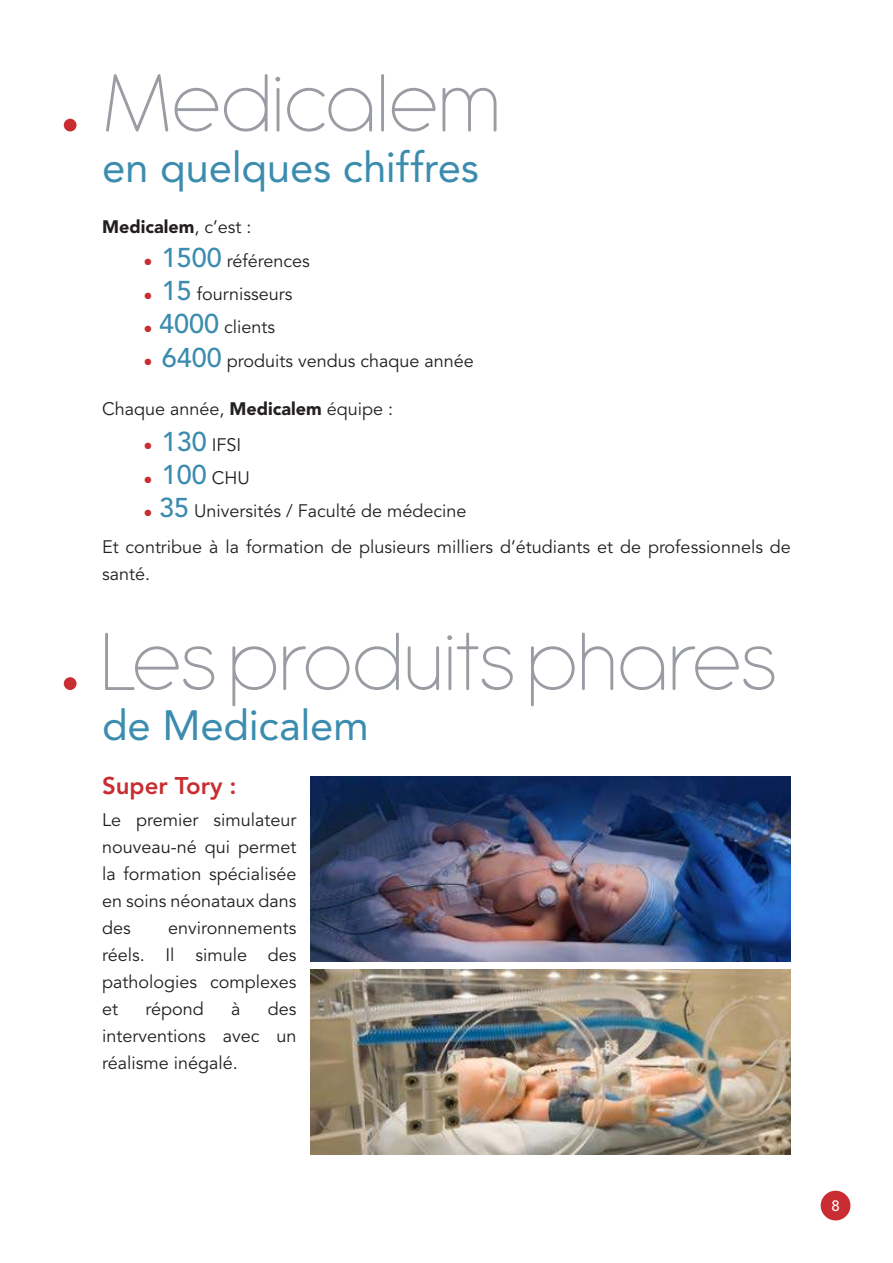
<style>
.page{position:relative;width:893px;height:1263px;background:#fff}
.page>*{position:absolute;margin:0;border:0;box-sizing:border-box;transform-origin:0 0}
.t1{font:200 90px "Antipasto";letter-spacing:-.01em;color:#999ca2}
.t2{font:42px "Avenir LT Std";letter-spacing:-.005em;color:#3b8caf}
.t3{font:500 27px "Avenir LT Std";color:#3b8caf}
.t4{font:800 24px "Avenir LT Std";color:#c92d31}
.t5{font:18px/27px "Avenir LT Std";color:#231f20;text-align:justify}
.t6{font:900 18px "Avenir LT Std";color:#231f20}
.t7{font:500 15px "Avenir LT Std";color:#fff}
.s1{font-weight:400}
.s2{color:#c92d31}
.s3{font-weight:500;font-size:27px;color:#3b8caf}
.s4{font-weight:900}
.s5{font-weight:400;font-size:18px;color:#231f20}
</style>
<div class="page">
<div style="left:64px;top:119px;width:13px;height:12px;background:#c92d31;border-radius:50%"></div>
<div style="left:64px;top:677px;width:13px;height:13px;background:#c92d31;border-radius:50%"></div>
<div style="left:821px;top:1191px;width:29px;height:29px;background:#c92d31;border-radius:50%"></div>
<img style="left:310px;top:776px;width:481px;height:185px">
<img style="left:310px;top:969px;width:481px;height:185px">
<h1 class="t1" style="left:102px;top:66px;width:400px">Medicalem</h1>
<h2 class="t2" style="left:102px;top:150px;width:378px">en quelques chiffres</h2>
<p class="t6" style="left:102px;top:219px;width:151px">Medicalem<span class="s1">, c’est :</span></p>
<p class="t5" style="left:145px;top:249px;width:167px"><span class="s2">●</span> <span class="s3">1500</span> références</p>
<p class="t5" style="left:145px;top:282px;width:149px"><span class="s2">●</span> <span class="s3">15</span> fournisseurs</p>
<p class="t5" style="left:145px;top:316px;width:132px"><span class="s2">●</span> <span class="s3">4000</span> clients</p>
<p class="t5" style="left:145px;top:349px;width:331px"><span class="s2">●</span> <span class="s3">6400</span> produits vendus chaque année</p>
<p class="t5" style="left:102px;top:397px;width:293px">Chaque année, <span class="s4">Medicalem</span> équipe :</p>
<p class="t5" style="left:145px;top:433px;width:98px"><span class="s2">●</span> <span class="s3">130</span> IFSI</p>
<h3 class="t3" style="left:145px;top:459px;width:107px"><span class="s2">●</span> 100 <span class="s5">CHU</span></h3>
<p class="t5" style="left:102px;top:495px;width:690px;line-height:35.5px;text-indent:43px"><span class="s2">●</span> <span class="s3">35</span> Universités / Faculté de médecine<br>Et contribue à la formation de plusieurs milliers d’étudiants et de professionnels de</p>
<p class="t5" style="left:102px;top:562px;width:50px">santé.</p>
<h1 class="t1" style="left:102px;top:624px;width:677px">Les produits phares</h1>
<h2 class="t2" style="left:102px;top:708px;width:268px">de Medicalem</h2>
<h3 class="t4" style="left:102px;top:776px;width:136px">Super Tory :</h3>
<p class="t5" style="left:102px;top:808px;width:196px">Le premier simulateur nouveau-né qui permet la formation spécialisée en soins néonataux dans des</p>
<p class="t5" style="left:102px;top:916px;width:196px;text-indent:66px">environnements réels. Il simule des pathologies complexes et</p>
<p class="t5" style="left:102px;top:997px;width:196px;text-indent:166px">des interventions avec un réalisme inégalé.</p>
<p class="t5" style="left:145px;top:997px;width:60px">répond</p>
<p class="t5" style="left:231px;top:997px;width:11px">à</p>
<p class="t7" style="left:831px;top:1197px;width:10px">8</p>
</div>
